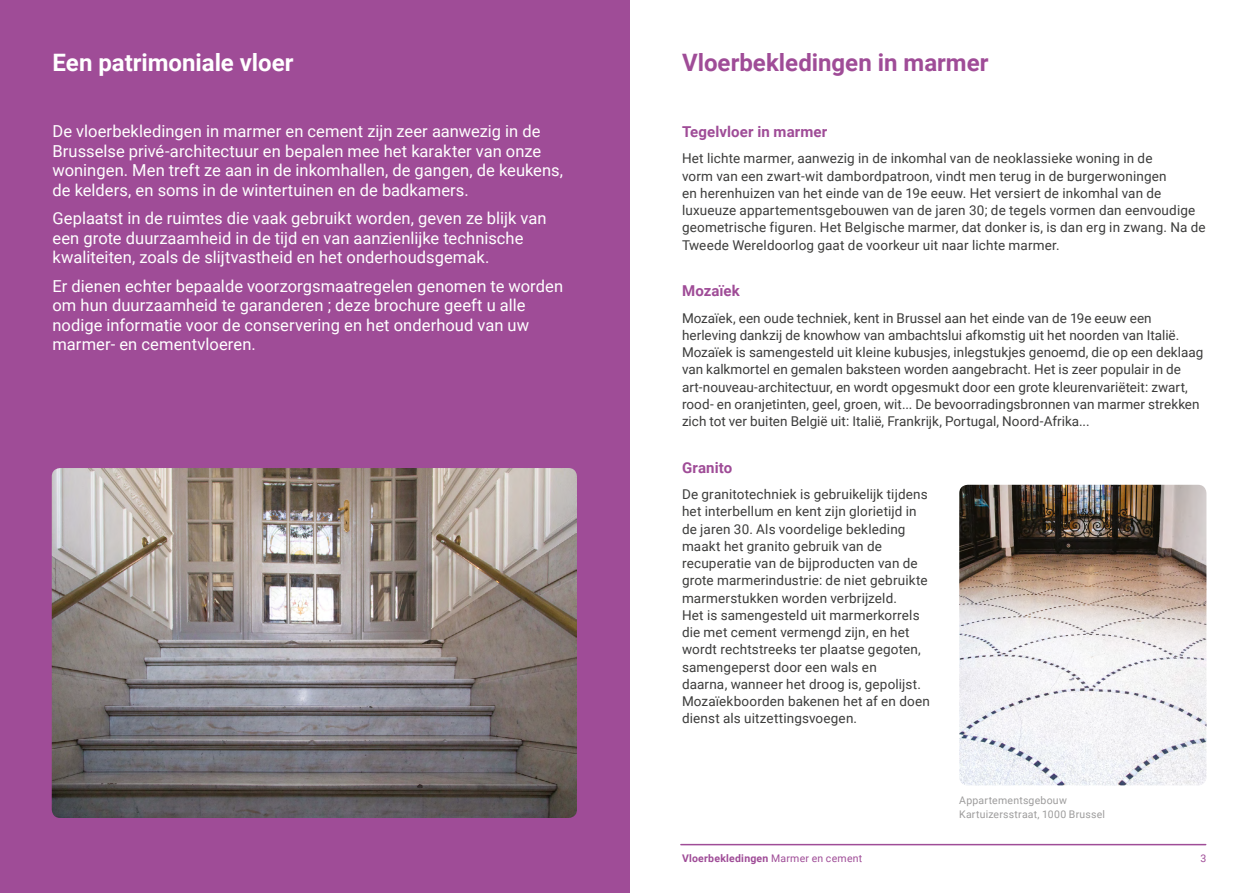
<style>
.page{position:relative;width:1259px;height:893px;background:#fff}
.page>*{position:absolute;margin:0;border:0;box-sizing:border-box;transform-origin:0 0}
.t1{font:700 24px "Roboto";color:#9f4c97}
.t2{font:700 24px "Roboto";color:#fff}
.t3{font:16.5px/19.5px "Roboto";letter-spacing:.005em;color:#fff}
.t4{font:700 15px "Roboto";letter-spacing:.005em;color:#9f4c97}
.t5{font:13.5px/17.2px "Roboto";letter-spacing:.01em;color:#3c3c3b}
.t6{font:10.5px/13.5px "Roboto";letter-spacing:.02em;color:#9d9c9c}
.t7{font:700 10.5px "Roboto";letter-spacing:.02em;color:#9f4c97}
.t8{font:10.5px "Roboto";color:#9f4c97}
.s1{font-weight:400}
</style>
<div class="page">
<hr style="left:681px;top:844px;width:524px;height:1px;background:#9f4c97">
<div style="left:0;top:0;width:629px;height:893px;background:#9f4c97"></div>
<img style="left:52px;top:468px;width:525px;height:350px">
<img style="left:959px;top:485px;width:247px;height:300px">
<h1 class="t2" style="left:52px;top:45px;width:243px">Een patrimoniale vloer</h1>
<h1 class="t1" style="left:682px;top:45px;width:308px">Vloerbekledingen in marmer</h1>
<p class="t3" style="left:52px;top:121px;width:512px">De vloerbekledingen in marmer en cement zijn zeer aanwezig in de Brusselse privé-architectuur en bepalen mee het karakter van onze woningen. Men treft ze aan in de inkomhallen, de gangen, de keukens, de kelders, en soms in de wintertuinen en de badkamers.</p>
<p class="t3" style="left:52px;top:208px;width:495px">Geplaatst in de ruimtes die vaak gebruikt worden, geven ze blijk van een grote duurzaamheid in de tijd en van aanzienlijke technische kwaliteiten, zoals de slijtvastheid en het onderhoudsgemak.</p>
<p class="t3" style="left:52px;top:275px;width:512px">Er dienen echter bepaalde voorzorgsmaatregelen genomen te worden om hun duurzaamheid te garanderen ; deze brochure geeft u alle nodige informatie voor de conservering en het onderhoud van uw marmer- en cementvloeren.</p>
<p class="t4" style="left:682px;top:121px;width:147px">Tegelvloer in marmer</p>
<p class="t5" style="left:682px;top:149px;width:525px">Het lichte marmer, aanwezig in de inkomhal van de neoklassieke woning in de<br>vorm van een zwart-wit dambordpatroon, vindt men terug in de burgerwoningen<br>en herenhuizen van het einde van de 19e eeuw. Het versiert de inkomhal van de luxueuze appartementsgebouwen van de jaren 30; de tegels vormen dan eenvoudige geometrische figuren. Het Belgische marmer, dat donker is, is dan erg in zwang. Na de Tweede Wereldoorlog gaat de voorkeur uit naar lichte marmer.</p>
<p class="t4" style="left:682px;top:280px;width:59px">Mozaïek</p>
<p class="t5" style="left:682px;top:309px;width:523px">Mozaïek, een oude techniek, kent in Brussel aan het einde van de 19e eeuw een herleving dankzij de knowhow van ambachtslui afkomstig uit het noorden van Italië.<br>Mozaïek is samengesteld uit kleine kubusjes, inlegstukjes genoemd, die op een deklaag van kalkmortel en gemalen baksteen worden aangebracht. Het is zeer populair in de art-nouveau-architectuur, en wordt opgesmukt door een grote kleurenvariëteit: zwart, rood- en oranjetinten, geel, groen, wit... De bevoorradingsbronnen van marmer strekken zich tot ver buiten België uit: Italië, Frankrijk, Portugal, Noord-Afrika...</p>
<p class="t4" style="left:682px;top:457px;width:52px">Granito</p>
<p class="t5" style="left:682px;top:485px;width:249px">De granitotechniek is gebruikelijk tijdens het interbellum en kent zijn glorietijd in de jaren 30. Als voordelige bekleding maakt het granito gebruik van de recuperatie van de bijproducten van de grote marmerindustrie: de niet gebruikte marmerstukken worden verbrijzeld.<br>Het is samengesteld uit marmerkorrels die met cement vermengd zijn, en het wordt rechtstreeks ter plaatse gegoten, samengeperst door een wals en<br>daarna, wanneer het droog is, gepolijst.<br>Mozaïekboorden bakenen het af en doen dienst als uitzettingsvoegen.</p>
<p class="t6" style="left:959px;top:794px;width:147px">Appartementsgebouw<br>Kartuizersstraat, 1000 Brussel</p>
<p class="t7" style="left:682px;top:851px;width:182px">Vloerbekledingen <span class="s1">Marmer en cement</span></p>
<p class="t8" style="left:1200px;top:850px;width:7px">3</p>
</div>
